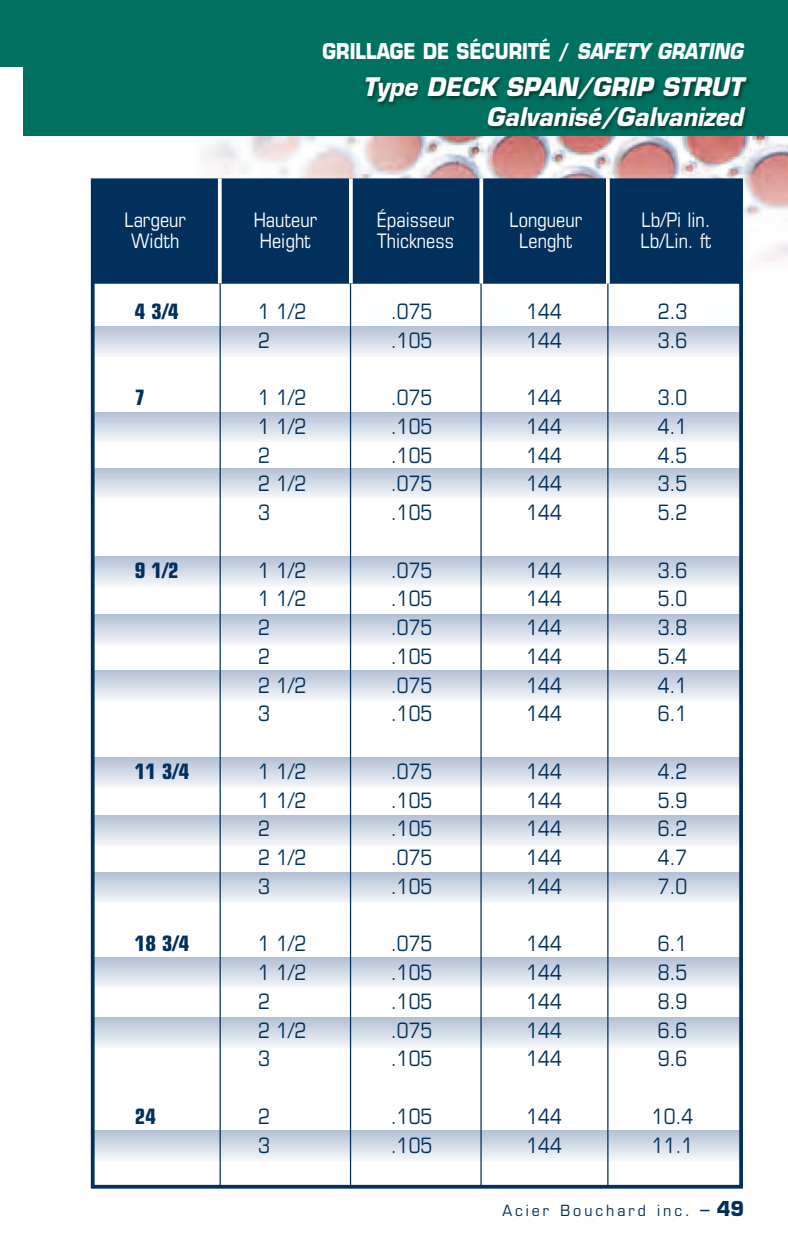
<style>
.page{position:relative;width:788px;height:1260px;background:#fff}
.page>*{position:absolute;margin:0;border:0;box-sizing:border-box;transform-origin:0 0}
.t1{font:italic 700 25px/30px "Eurostile";color:#fff;text-align:right;scale:.95 1}
.t2{font:condensed 21.25px/28.8px "Eurostile";color:#00305b}
.t3{font:700 21.25px "Eurostile";color:#fff;scale:.85 1}
.t4{font:700 condensed 21.25px "Eurostile";color:#00305b}
.t5{font:condensed 20px/21.2px "Eurostile";color:#fff;text-align:center}
.t6{font:15px "Eurostile";letter-spacing:.205em;color:#00305b;scale:.95 1}
.s1{font-style:italic}
.s2{font-size:20px}
.s3{font-weight:700;font-size:20px}
</style>
<div class="page">
<img style="left:90px;top:136px;width:698px;height:215px">
<div style="left:0;top:0;width:788px;height:136px;background:#007161"></div>
<img style="left:90px;top:77px;width:696px;height:97px">
<div style="left:0;top:28px;width:22px;height:323px;background:#fff"></div>
<div style="left:0;top:0;width:22px;height:68px;background:#007161"></div>
<div style="left:94px;top:182px;width:648px;height:99px;background:#00305b"></div>
<div style="left:94px;top:556px;width:647px;height:30px;background:linear-gradient(to bottom,#b2c0d5,#f1f4f8)"></div>
<div style="left:94px;top:615px;width:647px;height:30px;background:linear-gradient(to bottom,#b4c1d6,#f2f5f8)"></div>
<div style="left:94px;top:670px;width:647px;height:30px;background:linear-gradient(to bottom,#b2c0d5,#f1f4f8)"></div>
<div style="left:94px;top:758px;width:647px;height:30px;background:linear-gradient(to bottom,#b3c1d6,#f2f5f8)"></div>
<div style="left:94px;top:815px;width:647px;height:30px;background:linear-gradient(to bottom,#b2c0d5,#f1f4f8)"></div>
<div style="left:94px;top:873px;width:647px;height:30px;background:linear-gradient(to bottom,#b3c1d6,#f2f5f8)"></div>
<div style="left:94px;top:958px;width:647px;height:30px;background:linear-gradient(to bottom,#b3c1d6,#f2f5f8)"></div>
<div style="left:94px;top:1018px;width:647px;height:30px;background:linear-gradient(to bottom,#b3c1d6,#f2f5f8)"></div>
<div style="left:94px;top:1130px;width:647px;height:30px;background:linear-gradient(to bottom,#b2c0d5,#f1f4f8)"></div>
<div style="left:94px;top:468px;width:647px;height:30px;background:linear-gradient(to bottom,#b3c0d5,#f1f4f8)"></div>
<div style="left:94px;top:412px;width:647px;height:30px;background:linear-gradient(to bottom,#b3c0d5,#f1f4f8)"></div>
<div style="left:94px;top:326px;width:647px;height:30px;background:linear-gradient(to bottom,#b3c0d5,#f1f4f8)"></div>
<div style="left:91px;top:178px;width:651px;height:1011px;border:4px solid #00305b"></div>
<hr style="left:219px;top:225px;width:2px;height:962px;background:#00305b">
<hr style="left:350px;top:178px;width:1px;height:1009px;background:#00305b">
<hr style="left:480px;top:178px;width:1px;height:1009px;background:#00305b">
<hr style="left:607px;top:178px;width:1px;height:1009px;background:#00305b">
<svg style="left:92px;top:280px;width:648px;height:4px;fill:#00305b"></svg>
<svg style="left:218px;top:178px;width:4px;height:105px"></svg>
<svg style="left:349px;top:178px;width:4px;height:105px"></svg>
<svg style="left:479px;top:178px;width:4px;height:106px"></svg>
<hr style="left:606px;top:178px;width:3px;height:106px;background:#fff">
<p class="t3" style="left:322px;top:43px;width:496px">GRILLAGE DE SÉCURITÉ / <span class="s1">SAFETY GRATING</span></p>
<p class="t1" style="left:363px;top:75px;width:401px">Type DECK SPAN/GRIP STRUT<br>Galvanisé/Galvanized</p>
<p class="t5" style="left:124px;top:211px;width:63px">Largeur<br>Width</p>
<p class="t5" style="left:254px;top:211px;width:65px">Hauteur<br>Height</p>
<p class="t5" style="left:377px;top:211px;width:79px;text-align:left">Épaisseur<br>Thickness</p>
<p class="t5" style="left:509px;top:211px;width:74px">Longueur<br>Lenght</p>
<p class="t5" style="left:640px;top:211px;width:72px;text-align:left">Lb/Pi lin.<br>Lb/Lin. ft</p>
<p class="t4" style="left:135px;top:303px;width:46px">4 3/4</p>
<p class="t2" style="left:258px;top:299px;width:50px">1 1/2<br>2</p>
<p class="t2" style="left:391px;top:299px;width:43px">.075 .105</p>
<p class="t2" style="left:526px;top:299px;width:37px">144<br>144</p>
<p class="t2" style="left:657px;top:299px;width:31px">2.3<br>3.6</p>
<p class="t4" style="left:135px;top:390px;width:12px">7</p>
<p class="t2" style="left:258px;top:385px;width:50px">1 1/2<br>1 1/2<br>2<br>2 1/2<br>3</p>
<p class="t2" style="left:391px;top:385px;width:43px;text-align:justify">.075 .105 .105 .075 .105</p>
<p class="t2" style="left:526px;top:385px;width:37px;text-align:justify">144<br>144<br>144<br>144<br>144</p>
<p class="t2" style="left:657px;top:385px;width:31px;text-align:justify">3.0<br>4.1<br>4.5<br>3.5<br>5.2</p>
<p class="t4" style="left:135px;top:562px;width:46px">9 1/2</p>
<p class="t2" style="left:258px;top:557px;width:50px">1 1/2<br>1 1/2<br>2<br>2<br>2 1/2<br>3</p>
<p class="t2" style="left:391px;top:557px;width:43px;text-align:justify">.075 .105 .075 .105 .075 .105</p>
<p class="t2" style="left:526px;top:557px;width:37px;text-align:justify">144<br>144<br>144<br>144<br>144<br>144</p>
<p class="t2" style="left:657px;top:558px;width:31px;text-align:justify">3.6<br>5.0<br>3.8<br>5.4<br>4.1<br>6.1</p>
<p class="t4" style="left:135px;top:763px;width:56px">11 3/4</p>
<p class="t2" style="left:258px;top:759px;width:50px">1 1/2<br>1 1/2<br>2<br>2 1/2<br>3</p>
<p class="t2" style="left:391px;top:759px;width:43px;text-align:justify">.075 .105 .105 .075 .105</p>
<p class="t2" style="left:526px;top:759px;width:37px;text-align:justify">144<br>144<br>144<br>144<br>144</p>
<p class="t2" style="left:657px;top:759px;width:31px;text-align:justify">4.2<br>5.9<br>6.2<br>4.7<br>7.0</p>
<p class="t4" style="left:135px;top:936px;width:56px">18 3/4</p>
<p class="t2" style="left:258px;top:931px;width:50px">1 1/2<br>1 1/2<br>2<br>2 1/2<br>3</p>
<p class="t2" style="left:391px;top:931px;width:43px;text-align:justify">.075 .105 .105 .075 .105</p>
<p class="t2" style="left:526px;top:931px;width:37px;text-align:justify">144<br>144<br>144<br>144<br>144</p>
<p class="t2" style="left:657px;top:931px;width:31px;text-align:justify">6.1<br>8.5<br>8.9<br>6.6<br>9.6</p>
<p class="t4" style="left:135px;top:1108px;width:23px">24</p>
<p class="t2" style="left:258px;top:1104px;width:13px">2<br>3</p>
<p class="t2" style="left:391px;top:1104px;width:43px">.105 .105</p>
<p class="t2" style="left:526px;top:1104px;width:37px">144<br>144</p>
<p class="t2" style="left:651px;top:1104px;width:43px">10.4<br>11.1</p>
<p class="t6" style="left:502px;top:1205px;width:256px">Acier Bouchard inc. <span class="s2">–</span> <span class="s3">49</span></p>
</div>
